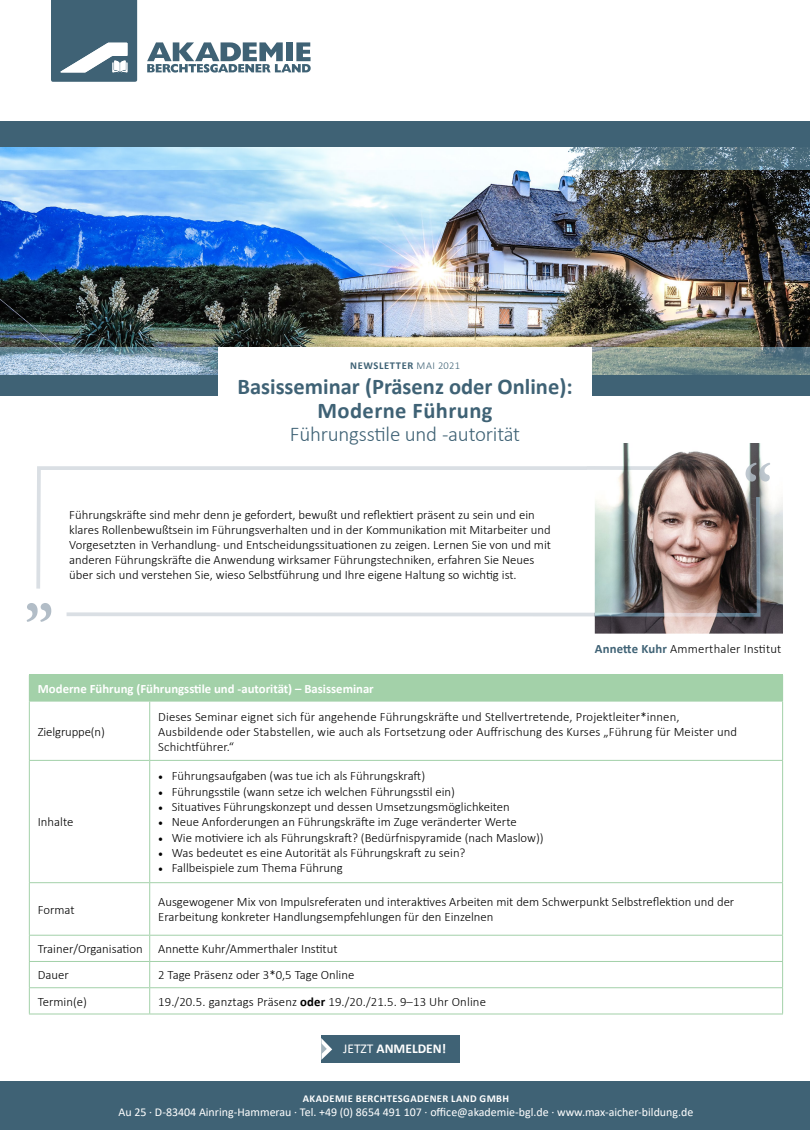
<style>
.page{position:relative;width:810px;height:1130px;background:#fff}
.page>*{position:absolute;margin:0;border:0;box-sizing:border-box;transform-origin:0 0}
.t1{font:700 22.5px "Calibri";color:#3f6275}
.t2{font:700 22.5px "Calibri";letter-spacing:.02em;color:#3f6275}
.t3{font:300 21px "Calibri";letter-spacing:-.01em;color:#3f6275}
.t4{font:700 13.5px "Calibri";color:#fff}
.t5{font:300 12.75px/15px "Calibri";color:#000}
.t6{font:700 12.75px "Calibri";color:#fff}
.t7{font:11.93px "Calibri";color:#fff}
.t8{font:700 10.5px "Calibri";letter-spacing:.04em;color:#fff}
.t9{font:700 10.5px "Calibri";letter-spacing:.06em;color:#3f6275}
.s1{font-weight:300}
.s2{font-weight:700;color:#3f6275}
.s3{font-family:"Minion Pro";font-weight:400}
.s4{font-weight:700}
.s5{font-weight:400}
</style>
<div class="page">
<img style="left:0;top:170px;width:810px;height:177px">
<svg style="left:0;top:347px;width:810px;height:48px;background:#6b8894"></svg>
<svg style="left:0;top:122px;width:810px;height:48px;background:#7696a7"></svg>
<img style="left:595px;top:443px;width:188px;height:190px">
<div style="left:218px;top:347px;width:374px;height:52px;background:#fff"></div>
<svg style="left:746px;top:462px;width:24px;height:19px"></svg>
<svg style="left:27px;top:603px;width:24px;height:19px"></svg>
<svg style="left:36px;top:466px;width:547px;height:123px"></svg>
<div style="left:0;top:1081px;width:810px;height:49px;background:#3f6275"></div>
<svg style="left:583px;top:464px;width:148px;height:7px"></svg>
<svg style="left:63px;top:496px;width:699px;height:122px"></svg>
<div style="left:29px;top:675px;width:754px;height:26px;background:#a3d1a9"></div>
<hr style="left:29px;top:674px;width:121px;height:1px;background:#a3d1a9">
<hr style="left:150px;top:674px;width:633px;height:1px;background:#a3d1a9">
<hr style="left:29px;top:701px;width:1px;height:59px;background:#a3d1a9">
<hr style="left:29px;top:760px;width:1px;height:122px;background:#a3d1a9">
<hr style="left:29px;top:883px;width:1px;height:51px;background:#a3d1a9">
<hr style="left:29px;top:760px;width:121px;height:1px;background:#a3d1a9">
<hr style="left:29px;top:882px;width:121px;height:1px;background:#a3d1a9">
<hr style="left:29px;top:934px;width:121px;height:1px;background:#a3d1a9">
<hr style="left:29px;top:961px;width:121px;height:1px;background:#a3d1a9">
<hr style="left:149px;top:701px;width:1px;height:59px;background:#a3d1a9">
<hr style="left:149px;top:760px;width:1px;height:122px;background:#a3d1a9">
<hr style="left:149px;top:883px;width:1px;height:51px;background:#a3d1a9">
<hr style="left:782px;top:701px;width:1px;height:59px;background:#a3d1a9">
<hr style="left:782px;top:760px;width:1px;height:122px;background:#a3d1a9">
<hr style="left:782px;top:883px;width:1px;height:51px;background:#a3d1a9">
<hr style="left:150px;top:760px;width:633px;height:1px;background:#a3d1a9">
<hr style="left:150px;top:882px;width:633px;height:1px;background:#a3d1a9">
<hr style="left:150px;top:934px;width:633px;height:1px;background:#a3d1a9">
<hr style="left:150px;top:961px;width:633px;height:1px;background:#a3d1a9">
<svg style="left:29px;top:935px;width:1px;height:78px"></svg>
<hr style="left:29px;top:987px;width:121px;height:1px;background:#a3d1a9">
<hr style="left:150px;top:987px;width:633px;height:1px;background:#a3d1a9">
<svg style="left:149px;top:935px;width:1px;height:78px"></svg>
<svg style="left:782px;top:935px;width:1px;height:78px"></svg>
<hr style="left:29px;top:1013px;width:121px;height:1px;background:#a3d1a9">
<hr style="left:150px;top:1013px;width:633px;height:1px;background:#a3d1a9">
<div style="left:321px;top:1035px;width:139px;height:27px;background:#3f6275"></div>
<svg style="left:321px;top:1038px;width:11px;height:21px"></svg>
<svg style="left:147px;top:42px;width:164px;height:31px"></svg>
<svg style="left:51px;top:0;width:86px;height:82px;background:#5a7889"></svg>
<p class="t9" style="left:350px;top:358px;width:111px">NEWSLETTER <span class="s1">MAI 2021</span></p>
<p class="t1" style="left:237px;top:370px;width:337px">Basisseminar (Präsenz oder Online):</p>
<p class="t2" style="left:317px;top:394px;width:177px">Moderne Führung</p>
<p class="t3" style="left:290px;top:421px;width:232px">Führungsstile und -autorität</p>
<p class="t5" style="left:69px;top:507px;width:483px">Führungskräfte sind mehr denn je gefordert, bewußt und reflektiert präsent zu sein und ein klares Rollenbewußtsein im Führungsverhalten und in der Kommunikation mit Mitarbeiter und Vorgesetzten in Verhandlung- und Entscheidungssituationen zu zeigen. Lernen Sie von und mit anderen Führungskräfte die Anwendung wirksamer Führungstechniken, erfahren Sie Neues über sich und verstehen Sie, wieso Selbstführung und Ihre eigene Haltung so wichtig ist.</p>
<p class="t5" style="left:595px;top:641px;width:188px"><span class="s2">Annette Kuhr</span> Ammerthaler Institut</p>
<p class="t6" style="left:38px;top:679px;width:337px">Moderne Führung (Führungsstile und -autorität) – Basisseminar</p>
<p class="t5" style="left:38px;top:723px;width:69px">Zielgruppe(n)</p>
<p class="t5" style="left:158px;top:708px;width:523px">Dieses Seminar eignet sich für angehende Führungskräfte und Stellvertretende, Projektleiter*innen,</p>
<p class="t5" style="left:158px;top:723px;width:580px">Ausbildende oder Stabstellen, wie auch als Fortsetzung oder Auffrischung des Kurses „Führung für Meister und<br>Schichtführer.“</p>
<p class="t5" style="left:38px;top:814px;width:37px">Inhalte</p>
<p class="t5" style="left:158px;top:768px;width:268px"><span class="s3">•</span> Führungsaufgaben (was tue ich als Führungskraft)</p>
<p class="t5" style="left:158px;top:784px;width:298px"><span class="s3">•</span> Führungsstile (wann setze ich welchen Führungsstil ein)</p>
<p class="t5" style="left:158px;top:799px;width:353px"><span class="s3">•</span> Situatives Führungskonzept und dessen Umsetzungsmöglichkeiten</p>
<p class="t5" style="left:158px;top:814px;width:360px"><span class="s3">•</span> Neue Anforderungen an Führungskräfte im Zuge veränderter Werte</p>
<p class="t5" style="left:158px;top:829px;width:387px"><span class="s3">•</span> Wie motiviere ich als Führungskraft? (Bedürfnispyramide (nach Maslow))</p>
<p class="t5" style="left:158px;top:845px;width:309px"><span class="s3">•</span> Was bedeutet es eine Autorität als Führungskraft zu sein?</p>
<p class="t5" style="left:158px;top:860px;width:186px"><span class="s3">•</span> Fallbeispiele zum Thema Führung</p>
<p class="t5" style="left:38px;top:901px;width:38px">Format</p>
<p class="t5" style="left:158px;top:894px;width:578px;line-height:15.3px">Ausgewogener Mix von Impulsreferaten und interaktives Arbeiten mit dem Schwerpunkt Selbstreflektion und der<br>Erarbeitung konkreter Handlungsempfehlungen für den Einzelnen</p>
<p class="t5" style="left:38px;top:941px;width:106px">Trainer/Organisation</p>
<p class="t5" style="left:158px;top:941px;width:181px">Annette Kuhr/Ammerthaler Institut</p>
<p class="t5" style="left:38px;top:967px;width:33px">Dauer</p>
<p class="t5" style="left:158px;top:967px;width:198px">2 Tage Präsenz oder 3*0,5 Tage Online</p>
<p class="t5" style="left:38px;top:993px;width:51px">Termin(e)</p>
<p class="t5" style="left:158px;top:993px;width:329px">19./20.5. ganztags Präsenz <span class="s4">oder</span> 19./20./21.5. 9–13 Uhr Online</p>
<p class="t4" style="left:343px;top:1039px;width:104px"><span class="s5">JETZT</span> ANMELDEN!</p>
<p class="t8" style="left:303px;top:1087px;width:208px">AKADEMIE BERCHTESGADENER LAND GMBH</p>
<p class="t7" style="left:119px;top:1100px;width:576px">Au 25 · D-83404 Ainring-Hammerau · Tel. +49 (0) 8654 491 107 · office@akademie-bgl.de · www.max-aicher-bildung.de</p>
<p class="t7" style="left:551px;top:1103px;width:143px">· www.max-aicher-bildung.de</p>
</div>
